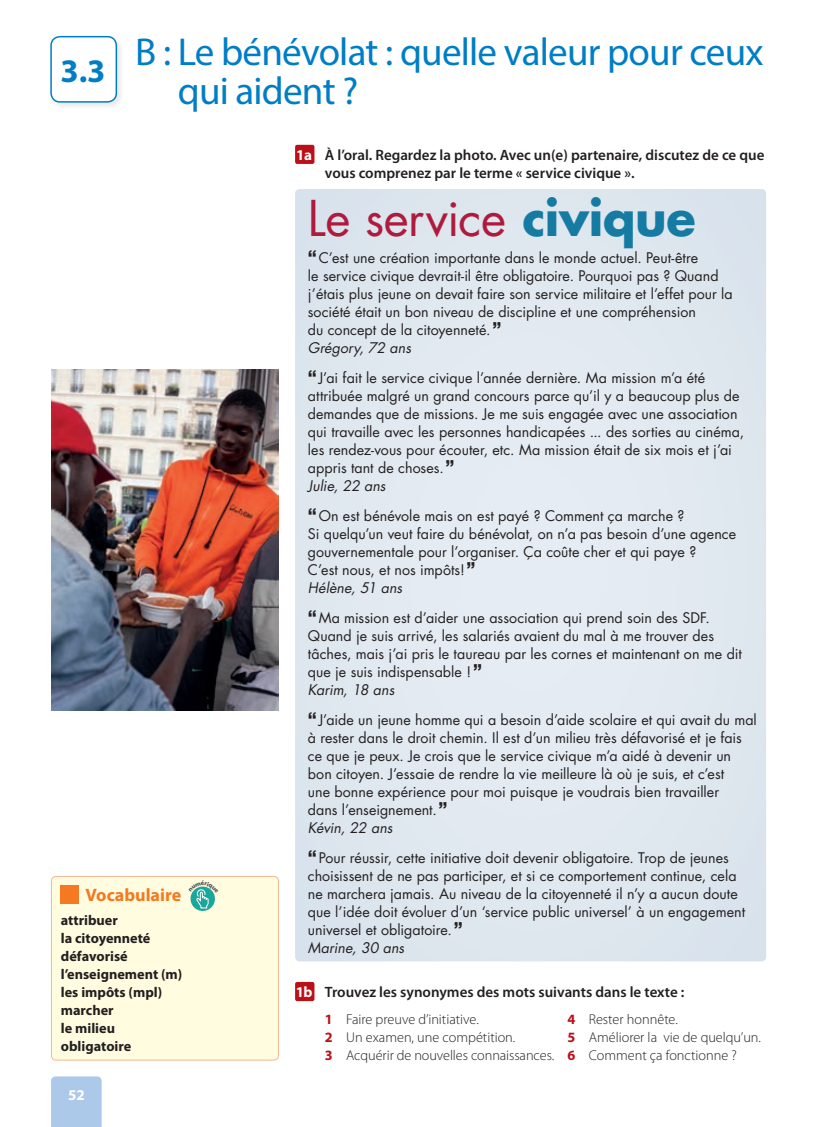
<style>
.page{position:relative;width:830px;height:1127px;background:#fff}
.page>*{position:absolute;margin:0;border:0;box-sizing:border-box;transform-origin:0 0}
.t1{font:48px "Futura LT";letter-spacing:-.01em;color:#ae1b3d}
.A_Head{font:39px/39px "Myriad Pro";letter-spacing:-.02em;color:#007ec5}
.Unit_number{font:700 33px "Myriad Pro";color:#007ec5}
.Vocab_Box_Head{font:700 18px "Myriad Pro";color:#f47921}
.Rubric{font:600 15px/18px "Myriad Pro";color:#231f20}
.t2{font:700 15px "Myriad Pro";color:#fff}
.t3{font:14.25px/18px "Futura LT";letter-spacing:.005em;color:#231f20}
.Questions{font:300 14.25px "Myriad Pro";color:#231f20}
.Vocab_box_text{font:700 14.25px "Myriad Pro";color:#231f20}
.t4{font:italic 14.25px "Futura LT";color:#231f20}
.s1{font-weight:700;color:#157ba3}
.s2{font-family:"Helvetica Neue LT Pro";font-weight:800;font-size:18px}
.s3{font-weight:700;color:#bb1018}
</style>
<div class="page">
<div style="left:51px;top:1076px;width:51px;height:51px;background:#acc9e9"></div>
<div style="left:295px;top:189px;width:470px;height:772px;background:#e0e8f0"></div>
<div style="left:49px;top:34px;width:76px;height:76px;background:#231f20;opacity:.1"></div>
<div style="left:51px;top:37px;width:65px;height:65px;background:#fff;border-radius:9px"></div>
<div style="left:50px;top:36px;width:67px;height:67px;border:2px solid #007ec5;border-radius:9px"></div>
<div style="left:295px;top:145px;width:19px;height:19px;background:#bb1018;border-radius:2px"></div>
<div style="left:51px;top:876px;width:227px;height:184px;background:#fffce0;border-radius:4px"></div>
<div style="left:61px;top:886px;width:18px;height:18px;background:#f47921"></div>
<div style="left:51px;top:876px;width:228px;height:184px;border:1px solid #f5b893;border-radius:4px"></div>
<div style="left:295px;top:982px;width:19px;height:19px;background:#bb1018;border-radius:2px"></div>
<img style="left:51px;top:370px;width:227px;height:340px">
<svg style="left:190px;top:886px;width:25px;height:25px"></svg>
<svg style="left:190px;top:886px;width:25px;height:23px"></svg>
<p class="Unit_number" style="left:60px;top:52px;width:47px">3.3</p>
<p class="A_Head" style="left:178px;top:32px;width:587px;text-indent:-43px">B : Le bénévolat : quelle valeur pour ceux qui aident ?</p>
<p class="t2" style="left:296px;top:146px;width:17px">1a</p>
<p class="Rubric" style="left:325px;top:145px;width:441px">À l’oral. Regardez la photo. Avec un(e) partenaire, discutez de ce que vous comprenez par le terme « service civique ».</p>
<p class="t1" style="left:308px;top:187px;width:389px">Le service <span class="s1">civique</span></p>
<p class="Vocab_Box_Head" style="left:85px;top:885px;width:97px">Vocabulaire</p>
<p class="Vocab_box_text" style="left:61px;top:912px;width:58px">attribuer</p>
<p class="Vocab_box_text" style="left:61px;top:930px;width:91px">la citoyenneté</p>
<p class="Vocab_box_text" style="left:61px;top:948px;width:68px">défavorisé</p>
<p class="Vocab_box_text" style="left:61px;top:966px;width:123px">l’enseignement (m)</p>
<p class="Vocab_box_text" style="left:61px;top:984px;width:103px">les impôts (mpl)</p>
<p class="Vocab_box_text" style="left:61px;top:1002px;width:54px">marcher</p>
<p class="Vocab_box_text" style="left:61px;top:1020px;width:56px">le milieu</p>
<p class="Vocab_box_text" style="left:61px;top:1038px;width:72px">obligatoire</p>
<p class="t2" style="left:68px;top:1087px;width:18px">52</p>
<p class="t3" style="left:308px;top:249px;width:426px"><span class="s2">“</span>C’est une création importante dans le monde actuel. Peut-être<br>le service civique devrait-il être obligatoire. Pourquoi pas ? Quand j’étais plus jeune on devait faire son service militaire et l’effet pour la société était un bon niveau de discipline et une compréhension<br>du concept de la citoyenneté.<span class="s2">”</span></p>
<p class="t4" style="left:308px;top:338px;width:105px">Grégory, 72 ans</p>
<p class="t3" style="left:308px;top:369px;width:437px"><span class="s2">“</span>J’ai fait le service civique l’année dernière. Ma mission m’a été attribuée malgré un grand concours parce qu’il y a beaucoup plus de demandes que de missions. Je me suis engagée avec une association qui travaille avec les personnes handicapées ... des sorties au cinéma, les rendez-vous pour écouter, etc. Ma mission était de six mois et j’ai appris tant de choses.<span class="s2">”</span></p>
<p class="t4" style="left:308px;top:476px;width:79px">Julie, 22 ans</p>
<p class="t3" style="left:308px;top:507px;width:429px"><span class="s2">“</span>On est bénévole mais on est payé ? Comment ça marche ?<br>Si quelqu’un veut faire du bénévolat, on n’a pas besoin d’une agence gouvernementale pour l’organiser. Ça coûte cher et qui paye ?<br>C’est nous, et nos impôts!<span class="s2">”</span></p>
<p class="t4" style="left:308px;top:578px;width:96px">Hélène, 51 ans</p>
<p class="t3" style="left:308px;top:609px;width:435px"><span class="s2">“</span>Ma mission est d’aider une association qui prend soin des SDF.<br>Quand je suis arrivé, les salariés avaient du mal à me trouver des tâches, mais j’ai pris le taureau par les cornes et maintenant on me dit que je suis indispensable !<span class="s2">”</span></p>
<p class="t4" style="left:308px;top:680px;width:88px">Karim, 18 ans</p>
<p class="t3" style="left:308px;top:711px;width:450px"><span class="s2">“</span>J’aide un jeune homme qui a besoin d’aide scolaire et qui avait du mal à rester dans le droit chemin. Il est d’un milieu très défavorisé et je fais ce que je peux. Je crois que le service civique m’a aidé à devenir un bon citoyen. J’essaie de rendre la vie meilleure là où je suis, et c’est<br>une bonne expérience pour moi puisque je voudrais bien travailler<br>dans l’enseignement.<span class="s2">”</span></p>
<p class="t4" style="left:308px;top:818px;width:86px">Kévin, 22 ans</p>
<p class="t3" style="left:308px;top:849px;width:438px"><span class="s2">“</span>Pour réussir, cette initiative doit devenir obligatoire. Trop de jeunes choisissent de ne pas participer, et si ce comportement continue, cela ne marchera jamais. Au niveau de la citoyenneté il n’y a aucun doute que l’idée doit évoluer d’un ‘service public universel’ à un engagement universel et obligatoire.<span class="s2">”</span></p>
<p class="t4" style="left:308px;top:938px;width:98px">Marine, 30 ans</p>
<p class="t2" style="left:295px;top:983px;width:18px">1b</p>
<p class="Rubric" style="left:325px;top:982px;width:361px">Trouvez les synonymes des mots suivants dans le texte :</p>
<p class="Questions" style="left:325px;top:1011px;width:155px"><span class="s3">1</span> Faire preuve d’initiative.</p>
<p class="Questions" style="left:567px;top:1011px;width:112px"><span class="s3">4</span> Rester honnête.</p>
<p class="Questions" style="left:325px;top:1029px;width:192px"><span class="s3">2</span> Un examen, une compétition.</p>
<p class="Questions" style="left:567px;top:1029px;width:195px"><span class="s3">5</span> Améliorer la vie de quelqu’un.</p>
<p class="Questions" style="left:325px;top:1047px;width:413px"><span class="s3">3</span> Acquérir de nouvelles connaissances. <span class="s3">6</span> Comment ça fonctionne ?</p>
</div>
